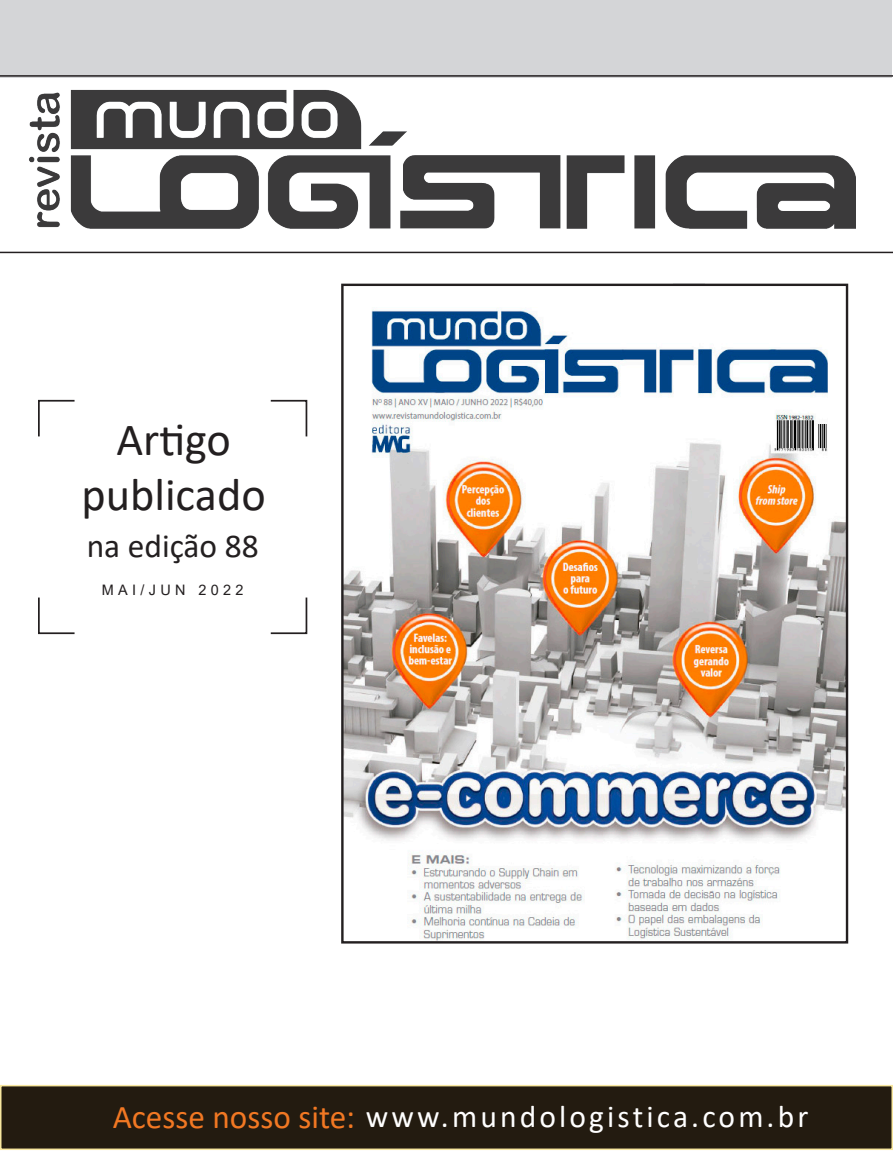
<style>
.page{position:relative;width:893px;height:1170px;background:#fff}
.page>*{position:absolute;margin:0;border:0;box-sizing:border-box;transform-origin:0 0}
.t1{font:46.35px/55.5px "Calibri";color:#231f20;text-align:center}
.t2{font:33.45px "Calibri";color:#231f20}
.t3{font:31.5px "Calibri";letter-spacing:.1em;color:#fff}
.t4{font:14.4px "Arial";letter-spacing:.3em;color:#231f20}
.s1{font-size:33.15px;color:#f27823}
</style>
<div class="page">
<div style="left:1px;top:1px;width:891px;height:77px;background:#d4d5d7"></div>
<div style="left:1px;top:1085px;width:891px;height:64px;background:#231b10"></div>
<div style="left:0;top:1084px;width:893px;height:65px;border:2px solid #f8e79f"></div>
<svg style="left:0;top:75px;width:893px;height:178px"></svg>
<svg style="left:38px;top:399px;width:37px;height:38px"></svg>
<svg style="left:270px;top:597px;width:38px;height:38px"></svg>
<svg style="left:270px;top:399px;width:38px;height:38px"></svg>
<svg style="left:38px;top:597px;width:37px;height:38px"></svg>
<img style="left:24px;top:89px;width:831px;height:141px">
<img style="left:344px;top:310px;width:501px;height:630px">
<div style="left:341px;top:283px;width:507px;height:660px;border:2px solid #231f20"></div>
<p class="t1" style="left:81px;top:410px;width:186px">Artigo publicado</p>
<p class="t2" style="left:87px;top:522px;width:173px">na edição 88</p>
<p class="t4" style="left:102px;top:580px;width:143px">MAI/JUN 2022</p>
<p class="t3" style="left:113px;top:1094px;width:697px"><span class="s1">Acesse nosso site:</span> www.mundologistica.com.br</p>
</div>
